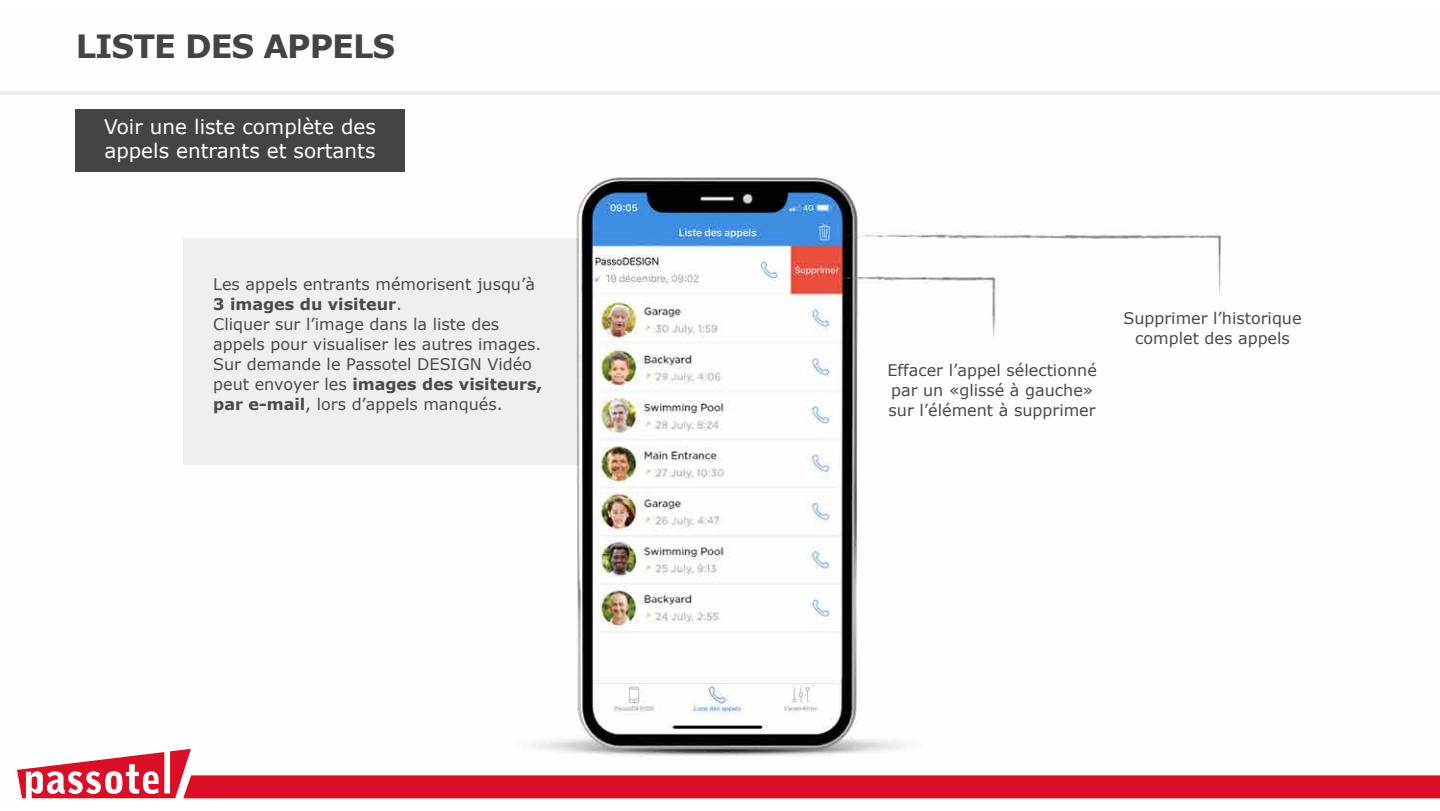
<style>
.page{position:relative;width:1440px;height:811px;background:#fff}
.page>*{position:absolute;margin:0;border:0;box-sizing:border-box;transform-origin:0 0}
.t1{font:700 32px "Verdana";letter-spacing:-.03em;color:#444}
.t2{font:20px/24px "Verdana";color:#fff}
.t3{font:16px/20px "Verdana";color:#4a4a49}
.s1{font-weight:700}
</style>
<div class="page">
<img style="left:22px;top:109px;width:1418px;height:690px">
<svg style="left:17px;top:749px;width:1423px;height:49px"></svg>
<hr style="left:0;top:91px;width:1440px;height:4px;background:#ededed">
<div style="left:183px;top:238px;width:396px;height:227px;background:#f0f0f0"></div>
<div style="left:76px;top:109px;width:329px;height:62px;background:#444"></div>
<h1 class="t1" style="left:76px;top:25px;width:321px">LISTE DES APPELS</h1>
<p class="t2" style="left:104px;top:115px;width:273px">Voir une liste complète des appels entrants et sortants</p>
<p class="t3" style="left:213px;top:274px;width:331px">Les appels entrants mémorisent jusqu’à <span class="s1">3 images du visiteur</span>.<br>Cliquer sur l’image dans la liste des appels pour visualiser les autres images.<br>Sur demande le Passotel DESIGN Vidéo peut envoyer les <span class="s1">images des visiteurs, par e-mail</span>, lors d’appels manqués.</p>
<p class="t3" style="left:887px;top:360px;width:211px">Effacer l’appel sélectionné par un «glissé à gauche» sur l’élément à supprimer</p>
<p class="t3" style="left:1123px;top:308px;width:180px;text-align:center">Supprimer l’historique complet des appels</p>
</div>
